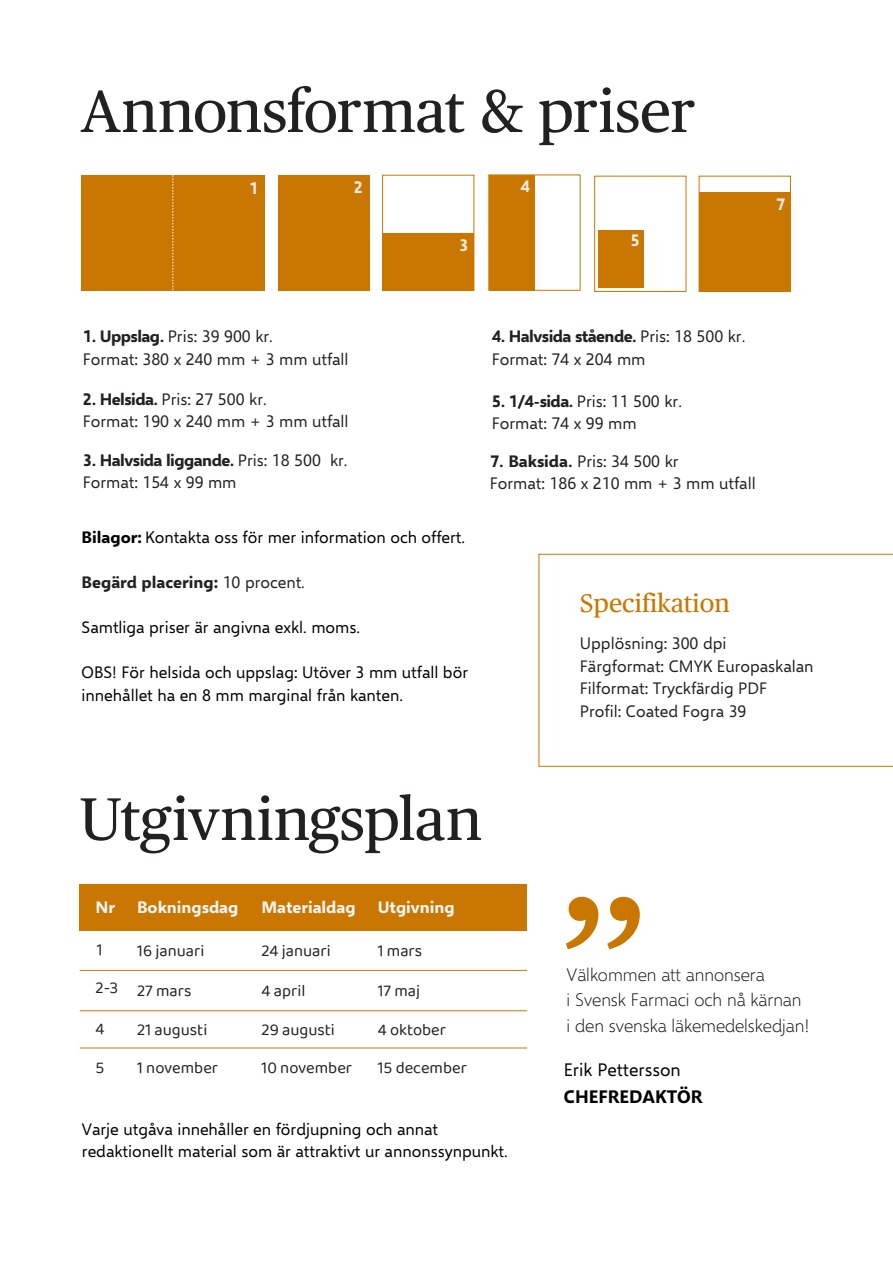
<style>
.page{position:relative;width:893px;height:1263px;background:#fff}
.page>*{position:absolute;margin:0;border:0;box-sizing:border-box;transform-origin:0 0}
.t1{font:201px "Publico Text Web";color:#ca7701}
.t2{font:60px "Publico Text Web";letter-spacing:-.005em;color:#202220}
.t3{font:25.5px "Publico Text Web";color:#ca7701}
.t4{font:300 18px/25.5px "Selawik";color:#100c08}
.t5{font:18px "Selawik";color:#000}
.t6{font:700 18px "Selawik";color:#000}
.t7{font:16.5px/22.5px "Selawik";color:#202220}
.t8{font:16.5px/22.5px "Selawik";color:#000}
.t9{font:16.5px "Baloo Paaji 2";color:#202220}
.t10{font:700 16.5px "Selawik";color:#f5f5f5}
.t11{font:700 16.5px "Selawik";color:#202220}
.t12{font:700 16.5px "Selawik";color:#f0ebe6}
.s1{font-family:"Georgia"}
.s2{font-weight:700}
.s3{font-weight:400}
</style>
<div class="page">
<div style="left:80px;top:885px;width:447px;height:46px;background:#ca7701"></div>
<div style="left:82px;top:175px;width:91px;height:115px;background:#ca7701"></div>
<div style="left:173px;top:175px;width:91px;height:115px;background:#ca7701"></div>
<div style="left:278px;top:175px;width:91px;height:115px;background:#ca7701"></div>
<div style="left:382px;top:175px;width:92px;height:116px;border:1px solid #ca7701"></div>
<div style="left:383px;top:233px;width:91px;height:57px;background:#ca7701"></div>
<div style="left:488px;top:175px;width:92px;height:116px;border:1px solid #ca7701"></div>
<div style="left:489px;top:175px;width:45px;height:115px;background:#ca7701"></div>
<div style="left:594px;top:176px;width:92px;height:116px;border:1px solid #ca7701"></div>
<div style="left:598px;top:230px;width:46px;height:58px;background:#ca7701"></div>
<div style="left:699px;top:176px;width:92px;height:116px;border:1px solid #ca7701"></div>
<div style="left:699px;top:192px;width:92px;height:99px;background:#ca7701"></div>
<svg style="left:539px;top:554px;width:354px;height:213px"></svg>
<hr style="left:80px;top:970px;width:447px;height:1px;background:#ca7701">
<hr style="left:80px;top:1010px;width:447px;height:1px;background:#ca7701">
<hr style="left:80px;top:1047px;width:447px;height:1px;background:#ca7701">
<svg style="left:173px;top:175px;width:1px;height:115px"></svg>
<h2 class="t2" style="left:81px;top:86px;width:616px">Annonsformat <span class="s1">&amp;</span> priser</h2>
<p class="t12" style="left:354px;top:177px;width:11px">2</p>
<p class="t12" style="left:520px;top:176px;width:11px">4</p>
<p class="t12" style="left:249px;top:178px;width:11px">1</p>
<p class="t12" style="left:459px;top:234px;width:11px">3</p>
<p class="t12" style="left:630px;top:230px;width:11px">5</p>
<p class="t12" style="left:776px;top:194px;width:11px">7</p>
<p class="t7" style="left:83px;top:325px;width:267px"><span class="s2">1. Uppslag.</span> Pris: 39 900 kr.<br>Format: 380 x 240 mm + 3 mm utfall</p>
<p class="t7" style="left:83px;top:388px;width:267px"><span class="s2">2. Helsida.</span> Pris: 27 500 kr.<br>Format: 190 x 240 mm + 3 mm utfall</p>
<p class="t7" style="left:83px;top:449px;width:266px"><span class="s2">3. Halvsida liggande.</span> Pris: 18 500 kr.<br>Format: 154 x 99 mm</p>
<p class="t7" style="left:492px;top:325px;width:255px"><span class="s2">4. Halvsida stående.</span> Pris: 18 500 kr.<br>Format: 74 x 204 mm</p>
<p class="t7" style="left:492px;top:390px;width:192px"><span class="s2">5. 1/4-sida.</span> Pris: 11 500 kr.<br>Format: 74 x 99 mm</p>
<p class="t7" style="left:490px;top:450px;width:267px"><span class="s2">7. Baksida.</span> Pris: 34 500 kr<br>Format: 186 x 210 mm + 3 mm utfall</p>
<p class="t8" style="left:82px;top:526px;width:385px"><span class="s2">Bilagor:</span> Kontakta oss för mer information och offert.</p>
<p class="t11" style="left:82px;top:572px;width:225px">Begärd placering: <span class="s3">10 procent.</span></p>
<p class="t8" style="left:82px;top:616px;width:280px">Samtliga priser är angivna exkl. moms.</p>
<p class="t8" style="left:82px;top:661px;width:388px">OBS! För helsida och uppslag: Utöver 3 mm utfall bör innehållet ha en 8 mm marginal från kanten.</p>
<h2 class="t2" style="left:80px;top:794px;width:404px">Utgivningsplan</h2>
<p class="t10" style="left:137px;top:896px;width:103px">Bokningsdag</p>
<p class="t9" style="left:137px;top:940px;width:69px">16 januari</p>
<p class="t9" style="left:137px;top:980px;width:56px">27 mars</p>
<p class="t9" style="left:137px;top:1019px;width:72px">21 augusti</p>
<p class="t9" style="left:137px;top:1057px;width:83px">1 november</p>
<p class="t10" style="left:261px;top:896px;width:96px">Materialdag</p>
<p class="t10" style="left:378px;top:896px;width:79px">Utgivning</p>
<p class="t9" style="left:261px;top:940px;width:71px">24 januari</p>
<p class="t9" style="left:261px;top:980px;width:45px">4 april</p>
<p class="t9" style="left:261px;top:1019px;width:75px">29 augusti</p>
<p class="t10" style="left:95px;top:896px;width:21px">Nr</p>
<p class="t9" style="left:97px;top:939px;width:7px">1</p>
<p class="t9" style="left:378px;top:940px;width:46px">1 mars</p>
<p class="t9" style="left:378px;top:980px;width:44px">17 maj</p>
<p class="t9" style="left:378px;top:1019px;width:70px">4 oktober</p>
<p class="t9" style="left:96px;top:977px;width:24px">2-3</p>
<p class="t9" style="left:95px;top:1019px;width:11px">4</p>
<p class="t9" style="left:95px;top:1057px;width:10px">5</p>
<p class="t9" style="left:261px;top:1057px;width:92px">10 november</p>
<p class="t9" style="left:378px;top:1057px;width:91px">15 december</p>
<p class="t8" style="left:82px;top:1118px;width:427px">Varje utgåva innehåller en fördjupning och annat redaktionellt material som är attraktivt ur annonssynpunkt.</p>
<h3 class="t3" style="left:580px;top:592px;width:151px">Specifikation</h3>
<p class="t7" style="left:580px;top:632px;width:235px">Upplösning: 300 dpi<br>Färgformat: CMYK Europaskalan<br>Filformat: Tryckfärdig PDF<br>Profil: Coated Fogra 39</p>
<h1 class="t1" style="left:554px;top:884px;width:102px">”</h1>
<p class="t4" style="left:566px;top:962px;width:244px">Välkommen att annonsera<br>i Svensk Farmaci och nå kärnan i den svenska läkemedelskedjan!</p>
<p class="t5" style="left:564px;top:1058px;width:118px">Erik Pettersson</p>
<p class="t6" style="left:564px;top:1085px;width:140px">CHEFREDAKTÖR</p>
</div>
